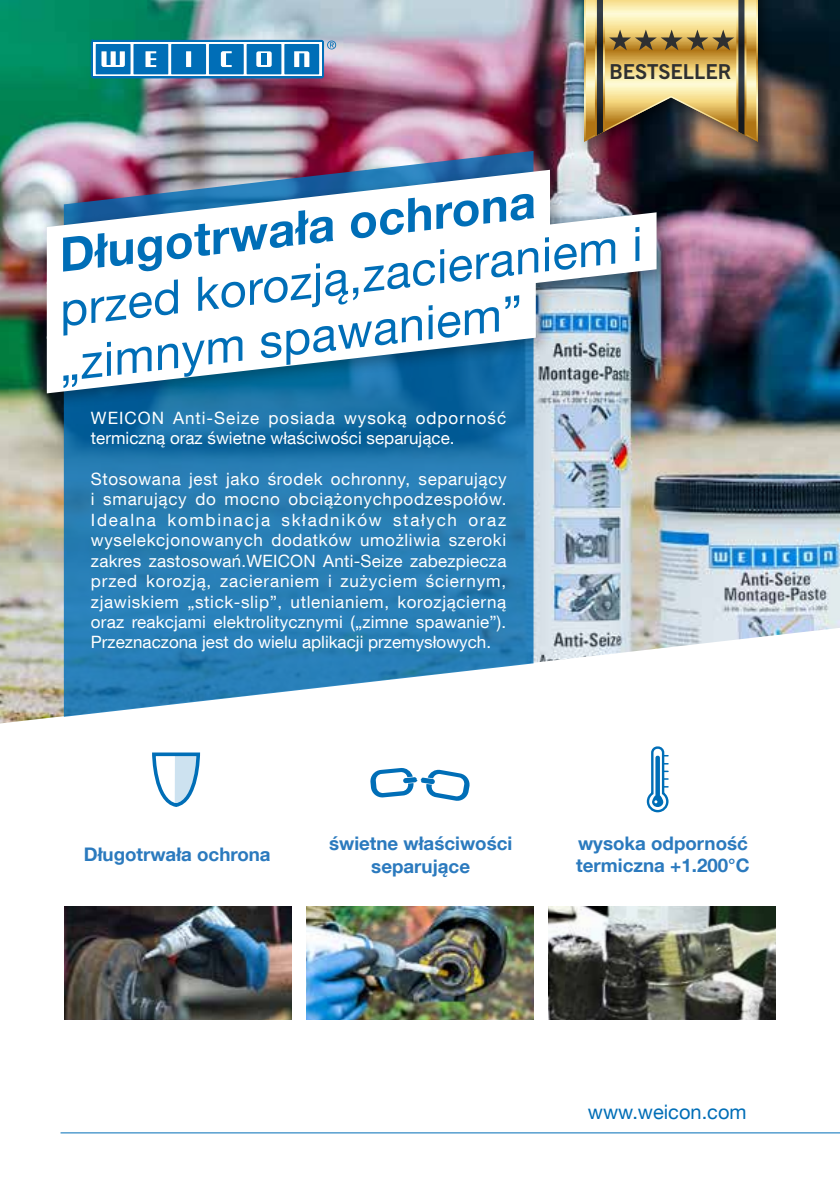
<style>
.page{position:relative;width:840px;height:1191px;background:#fff}
.page>*{position:absolute;margin:0;border:0;box-sizing:border-box;transform-origin:0 0}
.t1{font:47.2px/55px "Helvetica Neue LT Com";color:#006eb7}
.t2{font:700 47.2px "Helvetica Neue LT Com";color:#006eb7}
.t3{font:700 20.4px "News Gothic BT";color:#2f3031}
.t4{font:20px "Helvetica Neue LT Com";color:#006eb7}
.t5{font:700 18.8px/22.4px "Helvetica Neue LT Com";color:#2b7abe}
.t6{font:17px/20.4px "Helvetica Neue LT Com";color:#fff}
</style>
<div class="page">
<img style="left:0;top:0;width:839px;height:723px">
<svg style="left:64px;top:428px;width:469px;height:289px;background:#3987b9"></svg>
<svg style="left:91px;top:40px;width:245px;height:38px"></svg>
<div style="left:261px;top:53px;width:5px;height:12px;background:#006eb7"></div>
<div style="left:38px;top:162px;width:635px;height:248px;background:#000;opacity:.3"></div>
<img style="left:0;top:135px;width:606px;height:42px">
<img style="left:0;top:177px;width:712px;height:196px">
<svg style="left:0;top:246px;width:591px;height:182px"></svg>
<hr style="left:60px;top:1132px;width:779px;height:1px;background:#006eb7">
<img style="left:548px;top:906px;width:227px;height:113px">
<img style="left:64px;top:906px;width:227px;height:113px">
<img style="left:306px;top:906px;width:227px;height:113px">
<svg style="left:646px;top:746px;width:23px;height:67px"></svg>
<svg style="left:370px;top:768px;width:100px;height:33px"></svg>
<div style="left:577px;top:0;width:195px;height:155px;background:#000;opacity:.5"></div>
<svg style="left:583px;top:0;width:174px;height:142px;background:#b7a36e"></svg>
<svg style="left:152px;top:752px;width:49px;height:55px"></svg>
<p class="t3" style="left:609px;top:59px;width:123px">BESTSELLER</p>
<h1 class="t2" style="left:55px;top:224px;width:480px;rotate:-6deg">Długotrwała ochrona</h1>
<h1 class="t1" style="left:50px;top:279px;width:593px;rotate:-6deg">przed korozją,zacieraniem i „zimnym spawaniem”</h1>
<p class="t6" style="left:91px;top:407px;width:416px">WEICON Anti-Seize posiada wysoką odporność termiczną oraz świetne właściwości separujące.</p>
<p class="t6" style="left:91px;top:468px;width:417px;text-align:justify">Stosowana jest jako środek ochronny, separujący i smarujący do mocno obciążonychpodzespołów.<br>Idealna kombinacja składników stałych oraz wyselekcjonowanych dodatków umożliwia szeroki zakres zastosowań.WEICON Anti-Seize zabezpiecza przed korozją, zacieraniem i zużyciem ściernym, zjawiskiem „stick-slip”, utlenianiem, korozjącierną oraz reakcjami elektrolitycznymi („zimne spawanie”).<br>Przeznaczona jest do wielu aplikacji przemysłowych.</p>
<p class="t5" style="left:84px;top:843px;width:188px">Długotrwała ochrona</p>
<p class="t5" style="left:576px;top:831px;width:175px">wysoka odporność termiczna +1.200°C</p>
<p class="t5" style="left:329px;top:831px;width:185px;text-align:center">świetne właściwości separujące</p>
<p class="t4" style="left:587px;top:1099px;width:160px">www.weicon.com</p>
</div>
